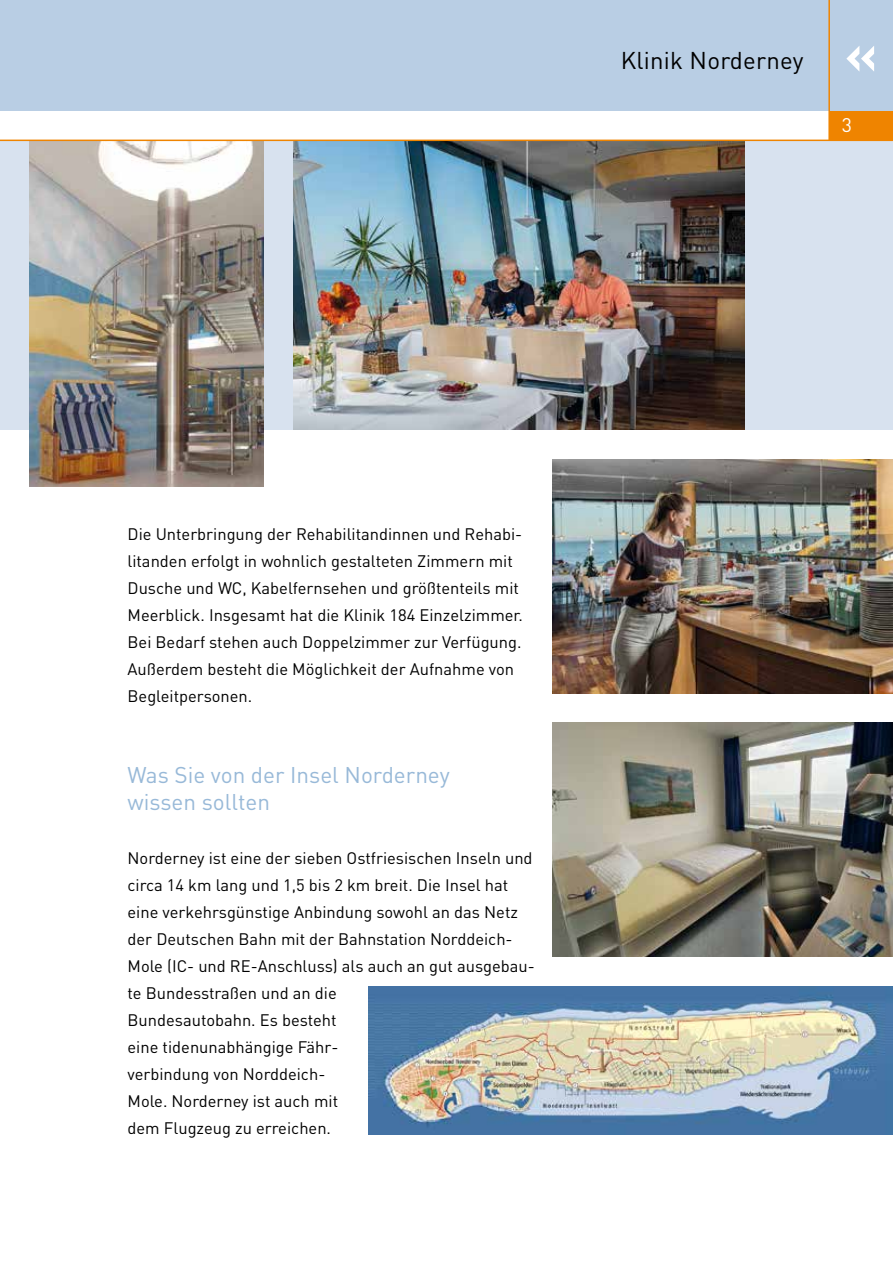
<style>
.page{position:relative;width:893px;height:1263px;background:#fff}
.page>*{position:absolute;margin:0;border:0;box-sizing:border-box;transform-origin:0 0}
.t1{font:24px "DIN Pro DR Vp";letter-spacing:.01em;color:#000}
.t2{font:22.5px/27px "DIN Pro DR Vp";color:#98b9d8}
.t3{font:19.5px "DIN Pro DR Vp";color:#fff}
.t4{font:16.5px/27px "DIN Pro DR Vp";color:#000}
.s1{font-weight:700;font-size:52.5px;color:#fff}
</style>
<div class="page">
<div style="left:829px;top:111px;width:64px;height:29px;background:#ef8400"></div>
<div style="left:0;top:0;width:893px;height:111px;background:#b9cee4"></div>
<hr style="left:828px;top:0;width:2px;height:140px;background:#ef8400">
<div style="left:0;top:140px;width:893px;height:289px;background:#d8e2ef"></div>
<img style="left:30px;top:141px;width:234px;height:345px">
<img style="left:293px;top:141px;width:451px;height:288px">
<img style="left:553px;top:459px;width:340px;height:234px">
<img style="left:553px;top:723px;width:340px;height:234px">
<img style="left:369px;top:986px;width:524px;height:148px">
<hr style="left:0;top:140px;width:893px;height:1px;background:#ef8400">
<h1 class="t1" style="left:621px;top:46px;width:258px">Klinik Norderney <span class="s1">«</span></h1>
<p class="t3" style="left:842px;top:113px;width:12px">3</p>
<p class="t4" style="left:128px;top:520px;width:397px">Die Unterbringung der Rehabilitandinnen und Rehabi&shy;litanden erfolgt in wohnlich gestalteten Zimmern mit Dusche und WC, Kabelfernsehen und größtenteils mit Meerblick. Insgesamt hat die Klinik 184 Einzelzimmer.<br>Bei Bedarf stehen auch Doppelzimmer zur Verfügung.<br>Außerdem besteht die Möglichkeit der Aufnahme von Begleitpersonen.</p>
<h2 class="t2" style="left:128px;top:761px;width:324px">Was Sie von der Insel Norderney wissen sollten</h2>
<p class="t4" style="left:128px;top:844px;width:409px">Norderney ist eine der sieben Ostfriesischen Inseln und circa 14 km lang und 1,5 bis 2 km breit. Die Insel hat eine verkehrsgünstige Anbindung sowohl an das Netz der Deutschen Bahn mit der Bahnstation Norddeich-Mole (IC- und RE-Anschluss) als auch an gut ausgebau&shy;te Bundesstraßen und an die<br>Bundesautobahn. Es besteht<br>eine tidenunabhängige Fähr-<br>verbindung von Norddeich-<br>Mole. Norderney ist auch mit<br>dem Flugzeug zu erreichen.</p>
</div>
